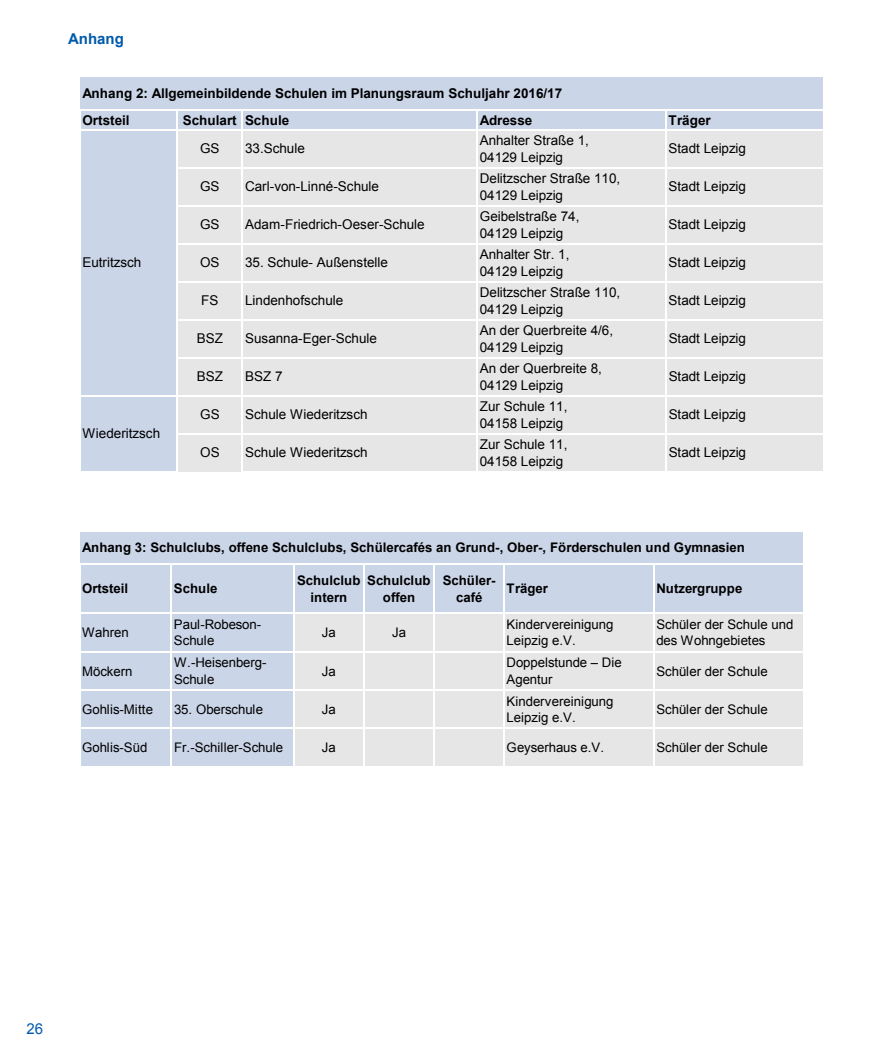
<style>
.page{position:relative;width:893px;height:1063px;background:#fff}
.page>*{position:absolute;margin:0;border:0;box-sizing:border-box;transform-origin:0 0}
.t1{font:700 15px "Arial";color:#015aaa}
.t2{font:15px "Arial";color:#015aaa}
.t3{font:13.5px/16.8px "Arial";color:#000}
.t4{font:700 13.5px "Arial";color:#000}
.t5{font:13.2px/16.4px "Arial";letter-spacing:-.01em;color:#000}
.t6{font:700 13.2px/17px "Arial";color:#000;text-align:center}
.t7{font:13.2px "Arial";letter-spacing:.01em;color:#000}
</style>
<div class="page">
<div style="left:80px;top:77px;width:744px;height:53px;background:#cbd5e8"></div>
<hr style="left:176px;top:110px;width:2px;height:20px;background:#fff">
<svg style="left:242px;top:110px;width:1px;height:19px"></svg>
<hr style="left:476px;top:110px;width:2px;height:20px;background:#fff">
<hr style="left:665px;top:110px;width:2px;height:20px;background:#fff">
<hr style="left:80px;top:109px;width:745px;height:1px;background:#fff">
<div style="left:80px;top:130px;width:97px;height:342px;background:#cbd5e8"></div>
<div style="left:177px;top:130px;width:647px;height:342px;background:#e6e6e6"></div>
<hr style="left:80px;top:471px;width:98px;height:1px;background:#fff">
<hr style="left:176px;top:130px;width:2px;height:342px;background:#fff">
<hr style="left:242px;top:130px;width:1px;height:342px;background:#fff">
<hr style="left:476px;top:130px;width:2px;height:342px;background:#fff">
<hr style="left:665px;top:130px;width:2px;height:342px;background:#fff">
<hr style="left:80px;top:129px;width:745px;height:1px;background:#fff">
<hr style="left:178px;top:167px;width:647px;height:1px;background:#fff">
<hr style="left:178px;top:205px;width:647px;height:1px;background:#fff">
<hr style="left:178px;top:243px;width:647px;height:1px;background:#fff">
<hr style="left:178px;top:281px;width:647px;height:1px;background:#fff">
<hr style="left:178px;top:319px;width:647px;height:1px;background:#fff">
<hr style="left:178px;top:357px;width:647px;height:1px;background:#fff">
<hr style="left:80px;top:395px;width:745px;height:1px;background:#fff">
<hr style="left:178px;top:433px;width:647px;height:1px;background:#fff">
<hr style="left:243px;top:471px;width:582px;height:1px;background:#fff">
<div style="left:80px;top:532px;width:724px;height:82px;background:#cbd5e8"></div>
<div style="left:80px;top:613px;width:92px;height:39px;background:#cbd5e8"></div>
<div style="left:171px;top:613px;width:123px;height:39px;background:#cbd5e8"></div>
<div style="left:294px;top:613px;width:510px;height:39px;background:#e6e6e6"></div>
<div style="left:80px;top:652px;width:214px;height:115px;background:#cbd5e8"></div>
<div style="left:294px;top:652px;width:510px;height:115px;background:#e6e6e6"></div>
<hr style="left:80px;top:613px;width:91px;height:1px;background:#fff">
<hr style="left:803px;top:531px;width:1px;height:236px;background:#fff">
<hr style="left:171px;top:565px;width:1px;height:202px;background:#fff">
<hr style="left:293px;top:565px;width:1px;height:202px;background:#fff">
<hr style="left:363px;top:565px;width:1px;height:202px;background:#fff">
<hr style="left:433px;top:565px;width:1px;height:202px;background:#fff">
<hr style="left:503px;top:565px;width:2px;height:202px;background:#fff">
<hr style="left:653px;top:565px;width:1px;height:202px;background:#fff">
<hr style="left:80px;top:564px;width:724px;height:1px;background:#fff">
<hr style="left:172px;top:613px;width:632px;height:1px;background:#fff">
<hr style="left:80px;top:651px;width:724px;height:1px;background:#fff">
<hr style="left:80px;top:689px;width:724px;height:2px;background:#fff">
<hr style="left:80px;top:728px;width:724px;height:1px;background:#fff">
<hr style="left:80px;top:766px;width:724px;height:1px;background:#fff">
<p class="t1" style="left:68px;top:28px;width:57px">Anhang</p>
<p class="t4" style="left:82px;top:84px;width:481px">Anhang 2: Allgemeinbildende Schulen im Planungsraum Schuljahr 2016/17</p>
<p class="t4" style="left:82px;top:111px;width:49px">Ortsteil</p>
<p class="t4" style="left:183px;top:111px;width:108px">Schulart Schule</p>
<p class="t4" style="left:480px;top:111px;width:54px">Adresse</p>
<p class="t4" style="left:669px;top:111px;width:44px">Träger</p>
<p class="t3" style="left:82px;top:254px;width:60px">Eutritzsch</p>
<p class="t3" style="left:82px;top:425px;width:79px">Wiederitzsch</p>
<p class="t3" style="left:200px;top:140px;width:21px">GS</p>
<p class="t3" style="left:245px;top:140px;width:61px">33.Schule</p>
<p class="t3" style="left:480px;top:132px;width:111px">Anhalter Straße 1,<br>04129 Leipzig</p>
<p class="t3" style="left:669px;top:140px;width:79px">Stadt Leipzig</p>
<p class="t3" style="left:200px;top:178px;width:21px">GS</p>
<p class="t3" style="left:245px;top:178px;width:135px">Carl-von-Linné-Schule</p>
<p class="t3" style="left:480px;top:170px;width:142px">Delitzscher Straße 110,<br>04129 Leipzig</p>
<p class="t3" style="left:669px;top:178px;width:79px">Stadt Leipzig</p>
<p class="t3" style="left:200px;top:216px;width:21px">GS</p>
<p class="t3" style="left:245px;top:216px;width:181px">Adam-Friedrich-Oeser-Schule</p>
<p class="t3" style="left:480px;top:208px;width:101px">Geibelstraße 74,<br>04129 Leipzig</p>
<p class="t3" style="left:669px;top:216px;width:79px">Stadt Leipzig</p>
<p class="t3" style="left:200px;top:254px;width:21px">OS</p>
<p class="t3" style="left:245px;top:254px;width:144px">35. Schule- Außenstelle</p>
<p class="t3" style="left:480px;top:246px;width:91px">Anhalter Str. 1,<br>04129 Leipzig</p>
<p class="t3" style="left:669px;top:254px;width:79px">Stadt Leipzig</p>
<p class="t3" style="left:201px;top:292px;width:19px">FS</p>
<p class="t3" style="left:245px;top:292px;width:100px">Lindenhofschule</p>
<p class="t3" style="left:480px;top:284px;width:142px">Delitzscher Straße 110,<br>04129 Leipzig</p>
<p class="t3" style="left:669px;top:292px;width:79px">Stadt Leipzig</p>
<p class="t3" style="left:197px;top:330px;width:28px">BSZ</p>
<p class="t3" style="left:245px;top:330px;width:133px">Susanna-Eger-Schule</p>
<p class="t3" style="left:480px;top:322px;width:135px">An der Querbreite 4/6,<br>04129 Leipzig</p>
<p class="t3" style="left:669px;top:330px;width:79px">Stadt Leipzig</p>
<p class="t3" style="left:197px;top:368px;width:28px">BSZ</p>
<p class="t3" style="left:245px;top:368px;width:39px">BSZ 7</p>
<p class="t3" style="left:480px;top:360px;width:124px">An der Querbreite 8,<br>04129 Leipzig</p>
<p class="t3" style="left:669px;top:368px;width:79px">Stadt Leipzig</p>
<p class="t3" style="left:200px;top:406px;width:21px">GS</p>
<p class="t3" style="left:245px;top:406px;width:124px">Schule Wiederitzsch</p>
<p class="t3" style="left:480px;top:398px;width:89px">Zur Schule 11,<br>04158 Leipzig</p>
<p class="t3" style="left:669px;top:406px;width:79px">Stadt Leipzig</p>
<p class="t3" style="left:200px;top:444px;width:21px">OS</p>
<p class="t3" style="left:245px;top:444px;width:124px">Schule Wiederitzsch</p>
<p class="t3" style="left:480px;top:436px;width:89px">Zur Schule 11,<br>04158 Leipzig</p>
<p class="t3" style="left:669px;top:444px;width:79px">Stadt Leipzig</p>
<p class="t6" style="left:82px;top:539px;width:664px">Anhang 3: Schulclubs, offene Schulclubs, Schülercafés an Grund-, Ober-, Förderschulen und Gymnasien</p>
<p class="t6" style="left:82px;top:581px;width:48px">Ortsteil</p>
<p class="t6" style="left:174px;top:581px;width:45px">Schule</p>
<p class="t6" style="left:297px;top:572px;width:65px">Schulclub intern</p>
<p class="t6" style="left:367px;top:572px;width:65px">Schulclub offen</p>
<p class="t6" style="left:443px;top:572px;width:54px">Schüler&shy;café</p>
<p class="t6" style="left:507px;top:581px;width:43px">Träger</p>
<p class="t6" style="left:656px;top:581px;width:87px">Nutzergruppe</p>
<p class="t5" style="left:82px;top:625px;width:48px">Wahren</p>
<p class="t5" style="left:174px;top:616px;width:89px">Paul-Robeson-<br>Schule</p>
<p class="t5" style="left:322px;top:625px;width:15px">Ja</p>
<p class="t5" style="left:392px;top:625px;width:15px">Ja</p>
<p class="t5" style="left:507px;top:616px;width:108px">Kindervereinigung<br>Leipzig e.V.</p>
<p class="t5" style="left:656px;top:616px;width:138px">Schüler der Schule und des Wohngebietes</p>
<p class="t5" style="left:82px;top:663px;width:52px">Möckern</p>
<p class="t5" style="left:174px;top:655px;width:94px">W.-Heisenberg-<br>Schule</p>
<p class="t5" style="left:322px;top:663px;width:15px">Ja</p>
<p class="t5" style="left:507px;top:655px;width:117px">Doppelstunde – Die<br>Agentur</p>
<p class="t5" style="left:656px;top:663px;width:113px">Schüler der Schule</p>
<p class="t7" style="left:82px;top:701px;width:72px">Gohlis-Mitte</p>
<p class="t5" style="left:174px;top:701px;width:91px">35. Oberschule</p>
<p class="t5" style="left:322px;top:701px;width:15px">Ja</p>
<p class="t5" style="left:507px;top:693px;width:108px">Kindervereinigung<br>Leipzig e.V.</p>
<p class="t5" style="left:656px;top:701px;width:113px">Schüler der Schule</p>
<p class="t5" style="left:82px;top:740px;width:67px">Gohlis-Süd</p>
<p class="t5" style="left:174px;top:740px;width:111px">Fr.-Schiller-Schule</p>
<p class="t5" style="left:322px;top:740px;width:15px">Ja</p>
<p class="t5" style="left:507px;top:740px;width:99px">Geyserhaus e.V.</p>
<p class="t5" style="left:656px;top:740px;width:113px">Schüler der Schule</p>
<p class="t2" style="left:26px;top:1019px;width:18px">26</p>
</div>
